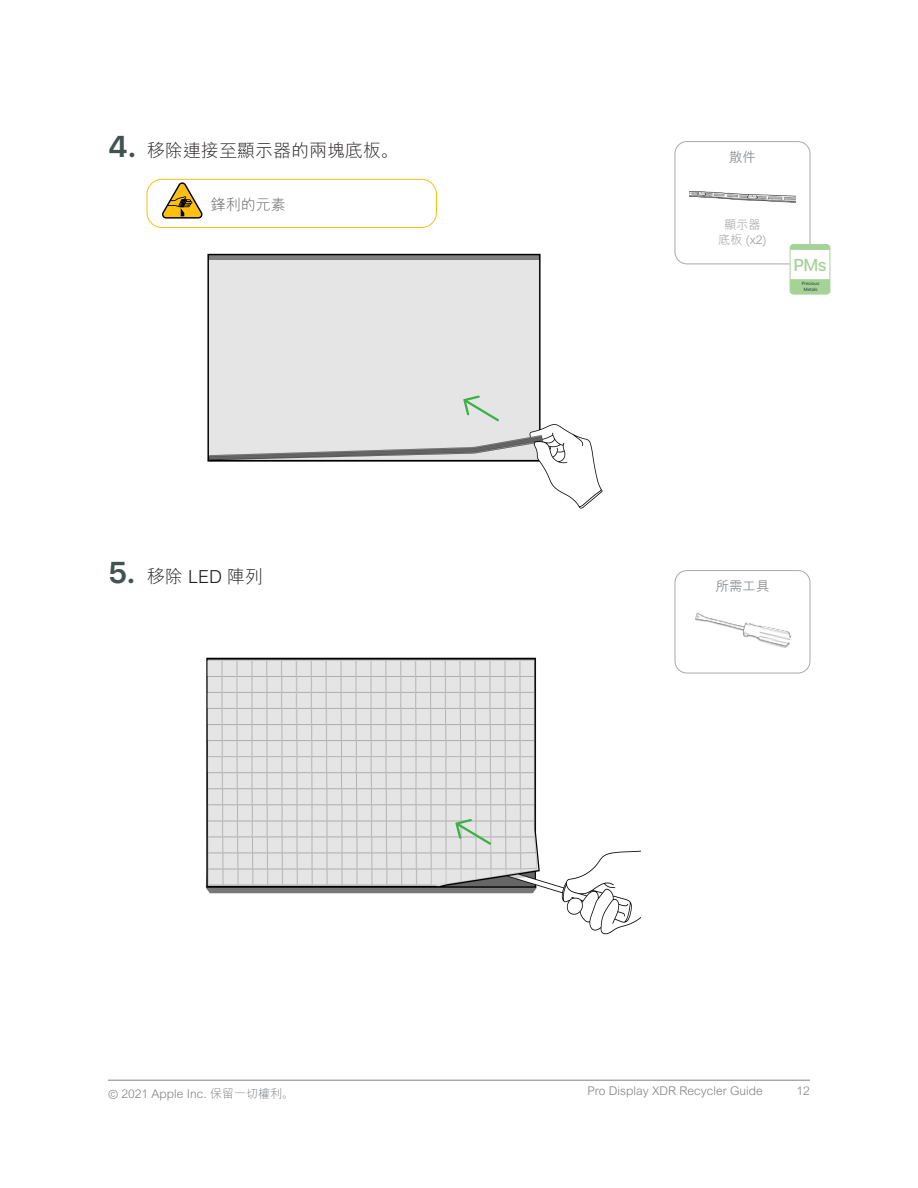
<style>
.page{position:relative;width:918px;height:1188px;background:#fff}
.page>*{position:absolute;margin:0;border:0;box-sizing:border-box;transform-origin:0 0}
.t1{font:300 18px "M Hei HK";color:#231f20}
.t2{font:500 17.25px "SF Hello";color:#a5d396}
.Hazard{font:300 15px "M Hei HK";color:#636366}
.Heading_3{font:500 13.5px "M Hei HK";color:#939598}
.t3{font:300 12px "M Hei HK";color:#808285}
.Fraction_description{font:300 12px/15px "M Hei HK";color:#939598;text-align:center}
.t4{font:500 4.65px/5.7px "SF Hello";letter-spacing:-.02em;color:#41524f;text-align:center}
.s1{font-family:"SF Hello";font-weight:600;font-size:30px;color:#415350}
.s2{font-family:"SF Hello"}
</style>
<div class="page">
<hr style="left:108px;top:1080px;width:702px;height:1px;background:#808285">
<div style="left:147px;top:179px;width:290px;height:49px;border:1px solid #fbbf12;border-radius:15px"></div>
<svg style="left:162px;top:182px;width:40px;height:37px"></svg>
<img style="left:207px;top:253px;width:396px;height:256px">
<svg style="left:463px;top:395px;width:36px;height:26px"></svg>
<img style="left:205px;top:657px;width:436px;height:278px">
<svg style="left:455px;top:819px;width:36px;height:26px"></svg>
<div style="left:675px;top:141px;width:135px;height:123px;border:1px solid #a8a9ad;border-radius:12px"></div>
<img style="left:689px;top:192px;width:107px;height:11px">
<div style="left:790px;top:249px;width:40px;height:32px;background:#fff"></div>
<svg style="left:790px;top:279px;width:40px;height:15px"></svg>
<svg style="left:790px;top:244px;width:40px;height:6px"></svg>
<div style="left:790px;top:244px;width:40px;height:50px;border:1px solid #a5d396;border-radius:3px"></div>
<div style="left:675px;top:570px;width:135px;height:103px;border:1px solid #a8a9ad;border-radius:12px"></div>
<img style="left:695px;top:612px;width:96px;height:36px">
<p class="t1" style="left:108px;top:138px;width:292px"><span class="s1">4.</span> 移除連接至顯示器的兩塊底板。</p>
<p class="Hazard" style="left:211px;top:194px;width:76px">鋒利的元素</p>
<p class="t1" style="left:108px;top:563px;width:157px"><span class="s1">5.</span> 移除 LED 陣列</p>
<p class="Heading_3" style="left:729px;top:147px;width:28px">散件</p>
<p class="Fraction_description" style="left:719px;top:216px;width:49px">顯示器底板 (x2)</p>
<p class="t2" style="left:793px;top:255px;width:35px">PMs</p>
<p class="t4" style="left:802px;top:281px;width:19px">Precious<br>Metals</p>
<p class="Heading_3" style="left:716px;top:576px;width:55px">所需工具</p>
<p class="t3" style="left:108px;top:1085px;width:188px"><span class="s2">©</span> 2021 Apple Inc. 保留一切權利。</p>
<p class="t3" style="left:588px;top:1082px;width:177px">Pro Display XDR Recycler Guide</p>
<p class="t3" style="left:797px;top:1082px;width:15px">12</p>
</div>
